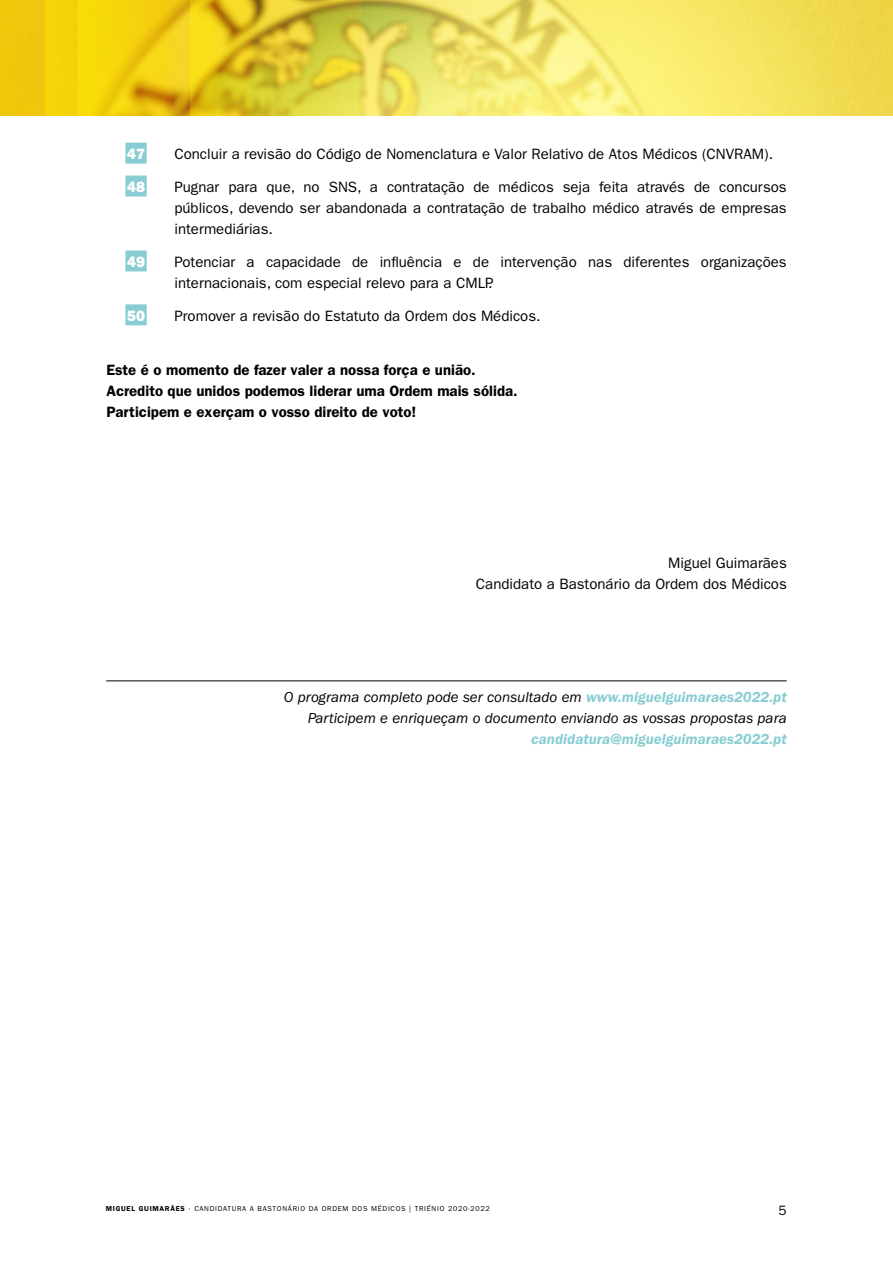
<style>
.page{position:relative;width:893px;height:1263px;background:#fff}
.page>*{position:absolute;margin:0;border:0;box-sizing:border-box;transform-origin:0 0}
.t1{font:15px/21px "ITC Franklin Gothic Std";color:#000;text-align:justify}
.t2{font:600 15px/21px "ITC Franklin Gothic Std";color:#000}
.t3{font:italic 15px/21px "ITC Franklin Gothic Std";color:#000;text-align:right}
.t4{font:italic 600 15px "ITC Franklin Gothic Std";color:#88cdd3}
.t5{font:15px "ITC Franklin Gothic Std Hvy";color:#fff}
.t6{font:13.5px "ITC Franklin Gothic Std";color:#000}
.t7{font:7.2px "ITC Franklin Gothic Std";letter-spacing:.1em;color:#000}
.s1{font-weight:600;color:#88cdd3}
.s2{font-weight:600}
</style>
<div class="page">
<img style="left:362px;top:0;width:531px;height:116px">
<div style="left:0;top:0;width:171px;height:116px;background:#f0c70d"></div>
<div style="left:46px;top:0;width:171px;height:116px;background:#f5d30a"></div>
<svg style="left:79px;top:0;width:111px;height:116px"></svg>
<svg style="left:190px;top:0;width:172px;height:116px"></svg>
<div style="left:125px;top:143px;width:22px;height:21px;background:#88cdd3"></div>
<div style="left:125px;top:176px;width:22px;height:21px;background:#88cdd3"></div>
<div style="left:125px;top:250px;width:22px;height:21px;background:#88cdd3"></div>
<div style="left:125px;top:304px;width:22px;height:21px;background:#88cdd3"></div>
<hr style="left:106px;top:680px;width:681px;height:1px;background:#000">
<p class="t5" style="left:127px;top:145px;width:19px">47</p>
<p class="t1" style="left:174px;top:144px;width:600px">Concluir a revisão do Código de Nomenclatura e Valor Relativo de Atos Médicos (CNVRAM).</p>
<p class="t5" style="left:127px;top:178px;width:19px">48</p>
<p class="t1" style="left:174px;top:177px;width:614px">Pugnar para que, no SNS, a contratação de médicos seja feita através de concursos públicos, devendo ser abandonada a contratação de trabalho médico através de empresas intermediárias.</p>
<p class="t5" style="left:127px;top:253px;width:19px">49</p>
<p class="t1" style="left:174px;top:251px;width:614px">Potenciar a capacidade de influência e de intervenção nas diferentes organizações internacionais, com especial relevo para a CMLP.</p>
<p class="t5" style="left:127px;top:307px;width:19px">50</p>
<p class="t1" style="left:174px;top:305px;width:368px">Promover a revisão do Estatuto da Ordem dos Médicos.</p>
<p class="t2" style="left:106px;top:359px;width:413px">Este é o momento de fazer valer a nossa força e união.<br>Acredito que unidos podemos liderar uma Ordem mais sólida.<br>Participem e exerçam o vosso direito de voto!</p>
<p class="t1" style="left:476px;top:552px;width:312px;text-align:right">Miguel Guimarães<br>Candidato a Bastonário da Ordem dos Médicos</p>
<p class="t3" style="left:284px;top:687px;width:504px">O programa completo pode ser consultado em <span class="s1">www.miguelguimaraes2022.pt<br></span>Participem e enriqueçam o documento enviando as vossas propostas para</p>
<p class="t4" style="left:531px;top:731px;width:257px">candidatura@miguelguimaraes2022.pt</p>
<p class="t7" style="left:106px;top:1204px;width:386px"><span class="s2">MIGUEL GUIMARÃES</span> · CANDIDATURA A BASTONÁRIO DA ORDEM DOS MÉDICOS | TRIÉNIO 2020-2022</p>
<p class="t6" style="left:779px;top:1202px;width:10px">5</p>
</div>
